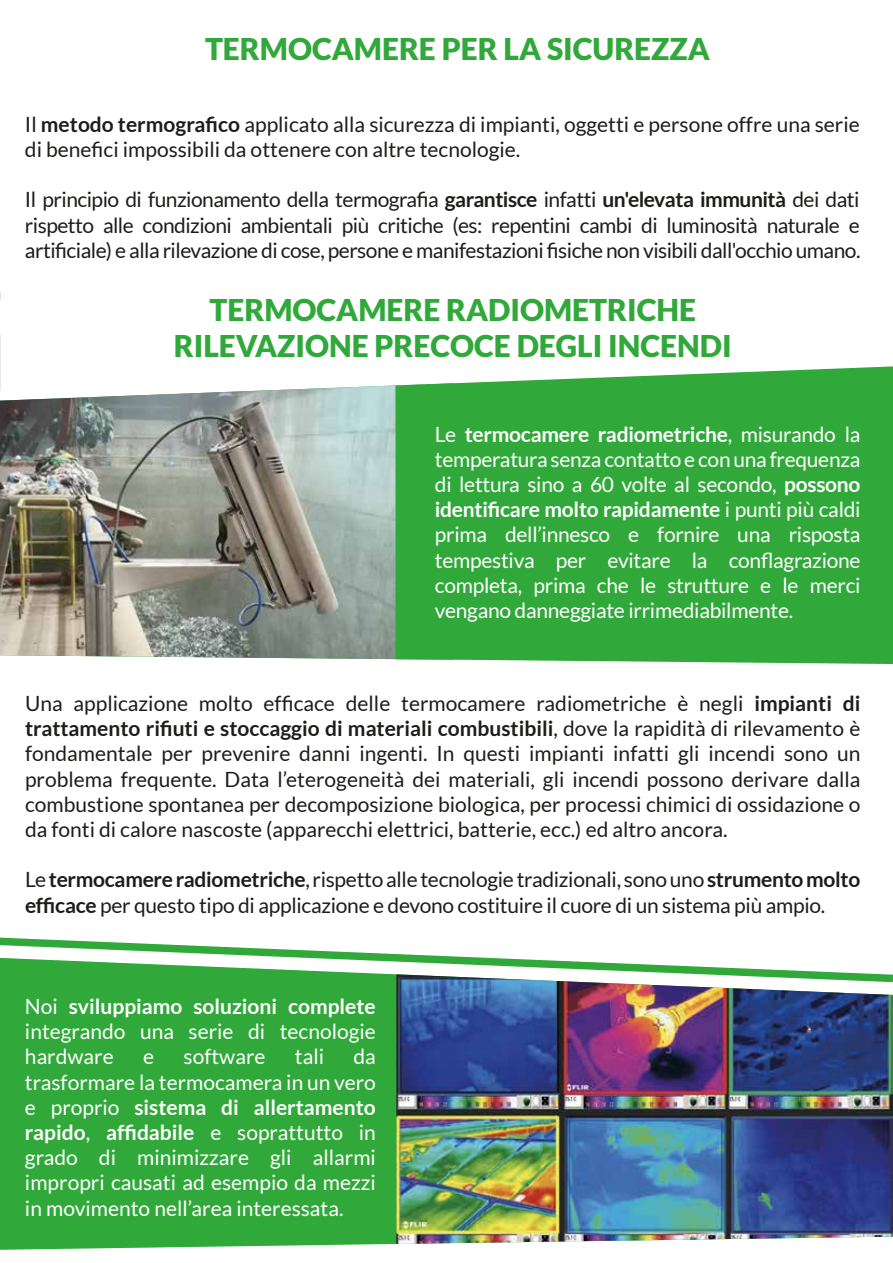
<style>
.page{position:relative;width:893px;height:1263px;background:#fff}
.page>*{position:absolute;margin:0;border:0;box-sizing:border-box;transform-origin:0 0}
.t1{font:900 30px/36px "Lato";color:#30a93a;text-align:center}
.t2{font:21px/25.2px "Lato";letter-spacing:-.015em;color:#1d1d1b}
.t3{font:21px/25.2px "Lato";color:#fff;text-align:justify}
.s1{font-weight:700}
</style>
<div class="page">
<div style="left:0;top:986px;width:396px;height:264px;background:#30a93a"></div>
<svg style="left:0;top:366px;width:893px;height:298px;fill:#30a93a"></svg>
<svg style="left:0;top:937px;width:876px;height:49px"></svg>
<img style="left:0;top:384px;width:395px;height:275px">
<div style="left:395px;top:383px;width:59px;height:277px;background:#30a93a"></div>
<img style="left:396px;top:974px;width:497px;height:270px">
<h1 class="t1" style="left:205px;top:31px;width:506px">TERMOCAMERE PER LA SICUREZZA</h1>
<p class="t2" style="left:25px;top:111px;width:836px">Il <span class="s1">metodo termografico</span> applicato alla sicurezza di impianti, oggetti e persone offre una serie di benefici impossibili da ottenere con altre tecnologie.</p>
<p class="t2" style="left:25px;top:187px;width:837px;text-align:justify">Il principio di funzionamento della termografia <span class="s1">garantisce</span> infatti <span class="s1">un'elevata immunità</span> dei dati rispetto alle condizioni ambientali più critiche (es: repentini cambi di luminosità naturale e artificiale) e alla rilevazione di cose, persone e manifestazioni fisiche non visibili dall'occhio umano.</p>
<h1 class="t1" style="left:174px;top:291px;width:559px">TERMOCAMERE RADIOMETRICHE<br>RILEVAZIONE PRECOCE DEGLI INCENDI</h1>
<p class="t3" style="left:435px;top:421px;width:427px">Le <span class="s1">termocamere radiometriche</span>, misurando la temperatura senza contatto e con una frequenza di lettura sino a 60 volte al secondo, <span class="s1">possono identificare molto rapidamente</span> i punti più caldi prima dell’innesco e fornire una risposta tempestiva per evitare la conflagrazione completa, prima che le strutture e le merci vengano danneggiate irrimediabilmente.</p>
<p class="t2" style="left:25px;top:691px;width:837px;text-align:justify">Una applicazione molto efficace delle termocamere radiometriche è negli <span class="s1">impianti di trattamento rifiuti e stoccaggio di materiali combustibili</span>, dove la rapidità di rilevamento è fondamentale per prevenire danni ingenti. In questi impianti infatti gli incendi sono un problema frequente. Data l’eterogeneità dei materiali, gli incendi possono derivare dalla combustione spontanea per decomposizione biologica, per processi chimici di ossidazione o da fonti di calore nascoste (apparecchi elettrici, batterie, ecc.) ed altro ancora.</p>
<p class="t2" style="left:25px;top:867px;width:837px">Le <span class="s1">termocamere radiometriche</span>, rispetto alle tecnologie tradizionali, sono uno <span class="s1">strumento molto efficace</span> per questo tipo di applicazione e devono costituire il cuore di un sistema più ampio.</p>
<p class="t3" style="left:25px;top:993px;width:352px">Noi <span class="s1">sviluppiamo soluzioni complete </span>integrando una serie di tecnologie hardware</p>
<p class="t3" style="left:25px;top:1044px;width:352px;text-indent:329px">da trasformare la termocamera in un vero e proprio <span class="s1">sistema di allertamento rapido</span>, <span class="s1">affidabile</span> e soprattutto in grado di minimizzare gli allarmi impropri causati ad esempio da mezzi in movimento nell’area interessata.</p>
<p class="t3" style="left:143px;top:1044px;width:13px">e</p>
<p class="t3" style="left:184px;top:1044px;width:83px">software</p>
<p class="t3" style="left:295px;top:1044px;width:31px">tali</p>
</div>
